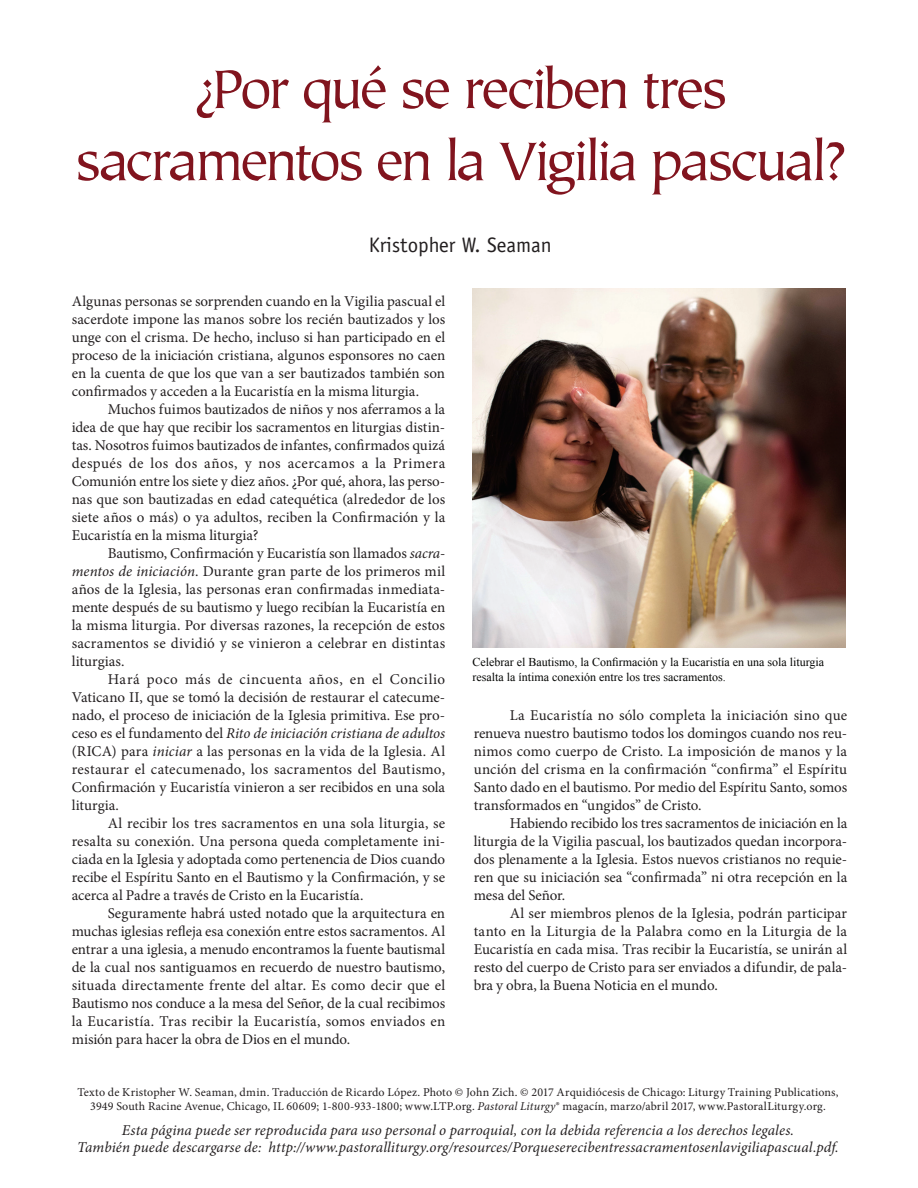
<style>
.page{position:relative;width:918px;height:1188px;background:#fff}
.page>*{position:absolute;margin:0;border:0;box-sizing:border-box;transform-origin:0 0}
.sect1__reproducible{font:60.75px/72px "Tiepolo Std";letter-spacing:-.07em;color:#81141e;text-align:center}
.author__reproducibl{font:21px "Officina Sans Std";color:#231f20}
.para__indented{font:15px/18px "Minion Pro";color:#231f20;text-align:justify}
.para{font:15px/18px "Minion Pro";letter-spacing:-.005em;color:#231f20;text-align:justify}
.reproducible_informa{font:italic 15px/16.5px "Minion Pro";letter-spacing:.005em;color:#231f20;text-align:center}
.copyright__reproduc{font:12px/13.5px "Minion Pro";letter-spacing:.015em;color:#231f20;text-align:center}
.caption___PHOTO{font:12px/15px "Times New Roman";color:#040503}
.s1{font-style:italic}
</style>
<div class="page">
<img style="left:472px;top:288px;width:374px;height:360px">
<p class="sect1__reproducible" style="left:74px;top:55px;width:773px">¿Por qué se reciben tres sacramentos en la Vigilia pascual?</p>
<p class="author__reproducibl" style="left:369px;top:233px;width:184px">Kristopher W. Seaman</p>
<p class="para" style="left:72px;top:292px;width:375px">Algunas personas se sorprenden cuando en la Vigilia pascual el sacerdote impone las manos sobre los recién bautizados y los unge con el crisma. De hecho, incluso si han participado en el proceso de la iniciación cristiana, algunos esponsores no caen en la cuenta de que los que van a ser bautizados también son confirmados y acceden a la Eucaristía en la misma liturgia.</p>
<p class="para__indented" style="left:72px;top:400px;width:375px;text-indent:36px">Muchos fuimos bautizados de niños y nos aferramos a la idea de que hay que recibir los sacramentos en liturgias distin&shy;tas. Nosotros fuimos bautizados de infantes, confirmados quizá después de los dos años, y nos acercamos a la Primera Comunión entre los siete y diez años. ¿Por qué, ahora, las perso&shy;nas que son bautizadas en edad catequética (alrededor de los siete años o más) o ya adultos, reciben la Confirmación y la Eucaristía en la misma liturgia?</p>
<p class="para__indented" style="left:72px;top:544px;width:375px;text-indent:36px">Bautismo, Confirmación y Eucaristía son llamados <span class="s1">sacra&shy;mentos de iniciación</span>. Durante gran parte de los primeros mil años de la Iglesia, las personas eran confirmadas inmediata&shy;mente después de su bautismo y luego recibían la Eucaristía en la misma liturgia. Por diversas razones, la recepción de estos sacramentos se dividió y se vinieron a celebrar en distintas liturgias.</p>
<p class="para__indented" style="left:72px;top:670px;width:375px;text-indent:36px">Hará poco más de cincuenta años, en el Concilio Vaticano II, que se tomó la decisión de restaurar el catecume&shy;nado, el proceso de iniciación de la Iglesia primitiva. Ese pro&shy;ceso es el fundamento del <span class="s1">Rito de iniciación cristiana de adultos </span>(RICA) para <span class="s1">iniciar</span> a las personas en la vida de la Iglesia. Al restaurar el catecumenado, los sacramentos del Bautismo, Confirmación y Eucaristía vinieron a ser recibidos en una sola liturgia.</p>
<p class="para__indented" style="left:72px;top:814px;width:375px;text-indent:36px">Al recibir los tres sacramentos en una sola liturgia, se resalta su conexión. Una persona queda completamente ini&shy;ciada en la Iglesia y adoptada como pertenencia de Dios cuando recibe el Espíritu Santo en el Bautismo y la Confirmación, y se acerca al Padre a través de Cristo en la Eucaristía.</p>
<p class="para__indented" style="left:72px;top:904px;width:375px;text-indent:36px">Seguramente habrá usted notado que la arquitectura en muchas iglesias refleja esa conexión entre estos sacramentos. Al entrar a una iglesia, a menudo encontramos la fuente bautismal de la cual nos santiguamos en recuerdo de nuestro bautismo, situada directamente frente del altar. Es como decir que el Bautismo nos conduce a la mesa del Señor, de la cual recibimos la Eucaristía. Tras recibir la Eucaristía, somos enviados en misión para hacer la obra de Dios en el mundo.</p>
<p class="caption___PHOTO" style="left:472px;top:654px;width:353px">Celebrar el Bautismo, la Confirmación y la Eucaristía en una sola liturgia resalta la íntima conexión entre los tres sacramentos.</p>
<p class="para__indented" style="left:474px;top:706px;width:375px;text-indent:36px">La Eucaristía no sólo completa la iniciación sino que renueva nuestro bautismo todos los domingos cuando nos reu&shy;nimos como cuerpo de Cristo. La imposición de manos y la unción del crisma en la confirmación “confirma” el Espíritu Santo dado en el bautismo. Por medio del Espíritu Santo, somos transformados en “ungidos” de Cristo.</p>
<p class="para__indented" style="left:474px;top:814px;width:375px;text-indent:36px">Habiendo recibido los tres sacramentos de iniciación en la liturgia de la Vigilia pascual, los bautizados quedan incorpora&shy;dos plenamente a la Iglesia. Estos nuevos cristianos no requie&shy;ren que su iniciación sea “confirmada” ni otra recepción en la mesa del Señor.</p>
<p class="para__indented" style="left:474px;top:904px;width:375px;text-indent:36px">Al ser miembros plenos de la Iglesia, podrán participar tanto en la Liturgia de la Palabra como en la Liturgia de la Eucaristía en cada misa. Tras recibir la Eucaristía, se unirán al resto del cuerpo de Cristo para ser enviados a difundir, de pala&shy;bra y obra, la Buena Noticia en el mundo.</p>
<p class="copyright__reproduc" style="left:77px;top:1086px;width:763px">Texto de Kristopher W. Seaman, dmin. Traducción de Ricardo López. Photo © John Zich. © 2017 Arquidiócesis de Chicago: Liturgy Training Publications,<br>3949 South Racine Avenue, Chicago, IL 60609; 1-800-933-1800; www.LTP.org. <span class="s1">Pastoral Liturgy</span>® magacín, marzo/abril 2017, www.PastoralLiturgy.org.</p>
<p class="reproducible_informa" style="left:77px;top:1122px;width:763px">Esta página puede ser reproducida para uso personal o parroquial, con la debida referencia a los derechos legales.<br>También puede descargarse de: http://www.pastoralliturgy.org/resources/Porqueserecibentressacramentosenlavigiliapascual.pdf.</p>
</div>
